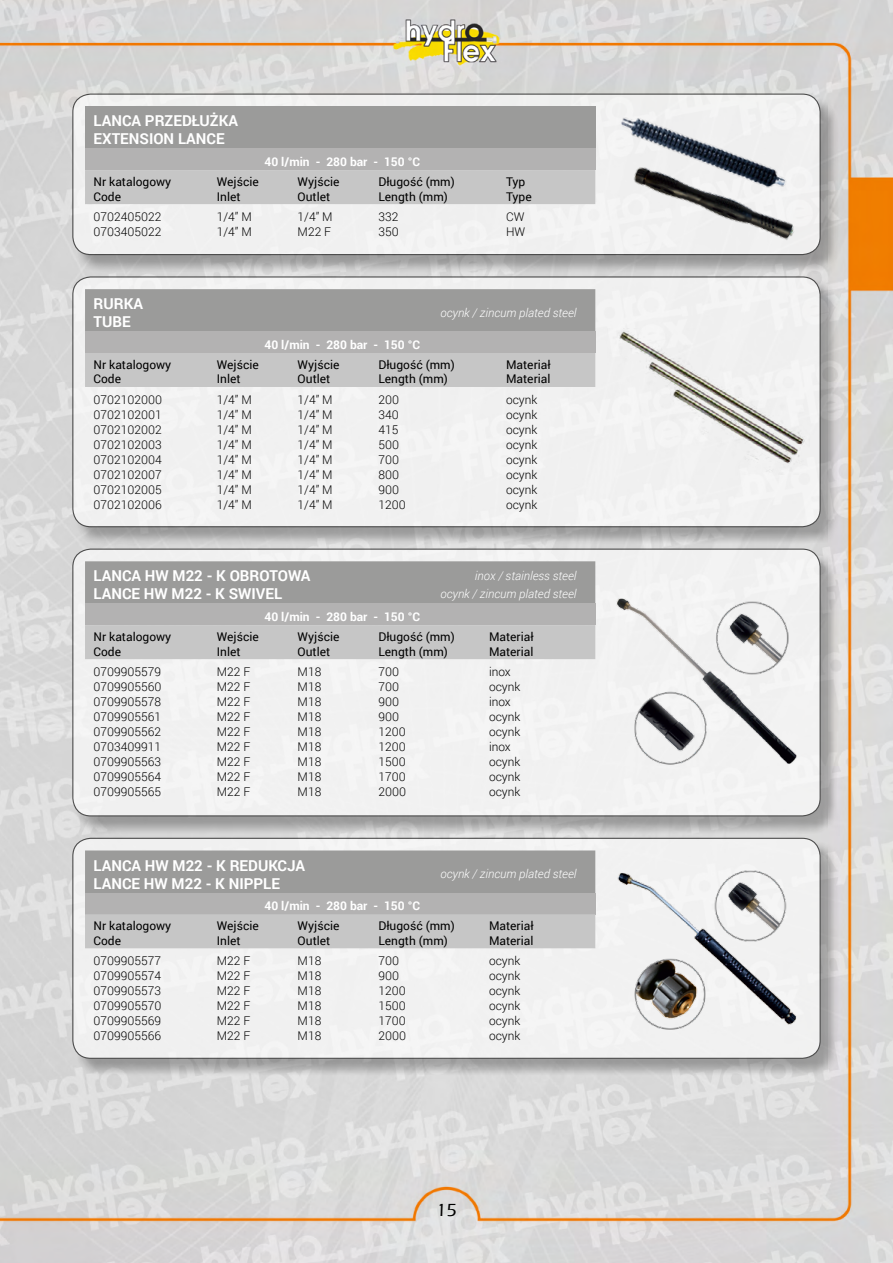
<style>
.page{position:relative;width:893px;height:1263px;background:#fff}
.page>*{position:absolute;margin:0;border:0;box-sizing:border-box;transform-origin:0 0}
.t1{font:500 18px "Eras ITC";color:#000}
.t2{font:700 15px/18px "Roboto";color:#fff}
.t3{font:300 12px/15px "Roboto";color:#000;text-align:justify}
.t4{font:12px/14.4px "Roboto";color:#000}
.t5{font:italic 300 12px/18px "Roboto";color:#fff;text-align:right}
.t6{font:700 12px "Roboto";color:#fff}
</style>
<div class="page">
<img style="left:0;top:0;width:893px;height:1263px">
<div style="left:74px;top:95px;width:766px;height:179px;background:#000;opacity:.45"></div>
<div style="left:73px;top:94px;width:747px;height:161px;background:#f0f0f0;border-radius:18px"></div>
<div style="left:72px;top:94px;width:749px;height:161px;border:1px solid #000;border-radius:18px"></div>
<div style="left:85px;top:106px;width:510px;height:43px;background:#9b9b9a"></div>
<div style="left:85px;top:149px;width:510px;height:21px;background:#b3b2b2"></div>
<div style="left:85px;top:170px;width:510px;height:34px;background:#c6c6c6"></div>
<img style="left:621px;top:118px;width:173px;height:122px">
<div style="left:74px;top:278px;width:766px;height:268px;background:#000;opacity:.45"></div>
<div style="left:73px;top:277px;width:747px;height:250px;background:#f1f1f1;border-radius:18px"></div>
<div style="left:72px;top:276px;width:749px;height:251px;border:1px solid #000;border-radius:18px"></div>
<div style="left:85px;top:289px;width:510px;height:43px;background:#9b9b9a"></div>
<div style="left:85px;top:332px;width:510px;height:21px;background:#b3b2b2"></div>
<div style="left:85px;top:353px;width:510px;height:34px;background:#c6c6c6"></div>
<img style="left:619px;top:331px;width:186px;height:133px">
<div style="left:74px;top:550px;width:766px;height:285px;background:#000;opacity:.45"></div>
<div style="left:73px;top:549px;width:747px;height:267px;background:#f1f1f1;border-radius:18px"></div>
<div style="left:85px;top:561px;width:510px;height:43px;background:#9b9b9a"></div>
<div style="left:85px;top:604px;width:510px;height:21px;background:#b3b2b2"></div>
<div style="left:85px;top:625px;width:510px;height:34px;background:#c6c6c6"></div>
<img style="left:617px;top:598px;width:180px;height:167px">
<div style="left:74px;top:839px;width:766px;height:239px;background:#000;opacity:.45"></div>
<div style="left:73px;top:838px;width:747px;height:220px;background:#f1f1f1;border-radius:18px"></div>
<div style="left:72px;top:838px;width:749px;height:221px;border:1px solid #000;border-radius:18px"></div>
<div style="left:85px;top:850px;width:510px;height:43px;background:#9b9b9a"></div>
<div style="left:85px;top:893px;width:510px;height:21px;background:#b3b2b2"></div>
<div style="left:85px;top:914px;width:510px;height:34px;background:#c6c6c6"></div>
<img style="left:617px;top:870px;width:180px;height:160px">
<p class="t2" style="left:94px;top:111px;width:146px">LANCA PRZEDŁUŻKA<br>EXTENSION LANCE</p>
<p class="t6" style="left:265px;top:153px;width:157px">40 l/min - 280 bar - 150 °C</p>
<p class="t4" style="left:94px;top:174px;width:79px">Nr katalogowy<br>Code</p>
<p class="t4" style="left:217px;top:174px;width:43px">Wejście<br>Inlet</p>
<p class="t4" style="left:298px;top:174px;width:43px">Wyjście<br>Outlet</p>
<p class="t4" style="left:378px;top:174px;width:78px">Długość (mm)<br>Length (mm)</p>
<p class="t4" style="left:506px;top:174px;width:27px">Typ<br>Type</p>
<p class="t3" style="left:94px;top:209px;width:69px">0702405022<br>0703405022</p>
<p class="t3" style="left:217px;top:209px;width:36px">1/4” M<br>1/4” M</p>
<p class="t3" style="left:298px;top:209px;width:36px">1/4” M<br>M22 F</p>
<p class="t3" style="left:378px;top:209px;width:22px">332<br>350</p>
<p class="t3" style="left:506px;top:209px;width:21px">CW<br>HW</p>
<p class="t2" style="left:94px;top:294px;width:51px">RURKA<br>TUBE</p>
<p class="t5" style="left:440px;top:303px;width:138px">ocynk / zincum plated steel</p>
<p class="t6" style="left:265px;top:336px;width:157px">40 l/min - 280 bar - 150 °C</p>
<p class="t4" style="left:94px;top:357px;width:79px">Nr katalogowy<br>Code</p>
<p class="t4" style="left:217px;top:357px;width:43px">Wejście<br>Inlet</p>
<p class="t4" style="left:298px;top:357px;width:43px">Wyjście<br>Outlet</p>
<p class="t4" style="left:378px;top:357px;width:78px">Długość (mm)<br>Length (mm)</p>
<p class="t4" style="left:506px;top:357px;width:46px">Materiał<br>Material</p>
<p class="t3" style="left:94px;top:392px;width:70px">0702102000<br>0702102001<br>0702102002<br>0702102003<br>0702102004<br>0702102007<br>0702102005<br>0702102006</p>
<p class="t3" style="left:217px;top:392px;width:36px">1/4” M 1/4” M 1/4” M 1/4” M 1/4” M 1/4” M 1/4” M 1/4” M</p>
<p class="t3" style="left:298px;top:392px;width:36px">1/4” M 1/4” M 1/4” M 1/4” M 1/4” M 1/4” M 1/4” M 1/4” M</p>
<p class="t3" style="left:378px;top:392px;width:29px;text-align:left">200<br>340<br>415<br>500<br>700<br>800<br>900<br>1200</p>
<p class="t3" style="left:506px;top:392px;width:33px">ocynk ocynk ocynk ocynk ocynk ocynk ocynk ocynk</p>
<p class="t2" style="left:94px;top:566px;width:218px">LANCA HW M22 - K OBROTOWA<br>LANCE HW M22 - K SWIVEL</p>
<p class="t5" style="left:440px;top:566px;width:138px">inox / stainless steel<br>ocynk / zincum plated steel</p>
<p class="t6" style="left:265px;top:608px;width:157px">40 l/min - 280 bar - 150 °C</p>
<p class="t4" style="left:94px;top:629px;width:79px">Nr katalogowy<br>Code</p>
<p class="t4" style="left:217px;top:629px;width:43px">Wejście<br>Inlet</p>
<p class="t4" style="left:298px;top:629px;width:43px">Wyjście<br>Outlet</p>
<p class="t4" style="left:378px;top:629px;width:78px">Długość (mm)<br>Length (mm)</p>
<p class="t4" style="left:489px;top:629px;width:46px">Materiał<br>Material</p>
<p class="t3" style="left:94px;top:664px;width:69px">0709905579<br>0709905560<br>0709905578<br>0709905561<br>0709905562<br>0703409911<br>0709905563<br>0709905564<br>0709905565</p>
<p class="t3" style="left:217px;top:664px;width:35px">M22 F M22 F M22 F M22 F M22 F M22 F M22 F M22 F M22 F</p>
<p class="t3" style="left:298px;top:664px;width:25px">M18<br>M18<br>M18<br>M18<br>M18<br>M18<br>M18<br>M18<br>M18</p>
<p class="t3" style="left:378px;top:664px;width:29px;text-align:left">700<br>700<br>900<br>900<br>1200<br>1200<br>1500<br>1700<br>2000</p>
<p class="t3" style="left:489px;top:664px;width:33px;text-align:left">inox ocynk inox ocynk ocynk inox ocynk ocynk ocynk</p>
<p class="t2" style="left:94px;top:856px;width:213px">LANCA HW M22 - K REDUKCJA<br>LANCE HW M22 - K NIPPLE</p>
<p class="t5" style="left:440px;top:864px;width:138px">ocynk / zincum plated steel</p>
<p class="t6" style="left:265px;top:897px;width:157px">40 l/min - 280 bar - 150 °C</p>
<p class="t4" style="left:94px;top:918px;width:79px">Nr katalogowy<br>Code</p>
<p class="t4" style="left:217px;top:918px;width:43px">Wejście<br>Inlet</p>
<p class="t4" style="left:298px;top:918px;width:43px">Wyjście<br>Outlet</p>
<p class="t4" style="left:378px;top:918px;width:78px">Długość (mm)<br>Length (mm)</p>
<p class="t4" style="left:489px;top:918px;width:46px">Materiał<br>Material</p>
<p class="t3" style="left:94px;top:953px;width:69px">0709905577<br>0709905574<br>0709905573<br>0709905570<br>0709905569<br>0709905566</p>
<p class="t3" style="left:217px;top:953px;width:35px">M22 F M22 F M22 F M22 F M22 F M22 F</p>
<p class="t3" style="left:298px;top:953px;width:25px">M18<br>M18<br>M18<br>M18<br>M18<br>M18</p>
<p class="t3" style="left:378px;top:953px;width:29px;text-align:left">700<br>900<br>1200<br>1500<br>1700<br>2000</p>
<p class="t3" style="left:489px;top:953px;width:33px">ocynk ocynk ocynk ocynk ocynk ocynk</p>
<h1 class="t1" style="left:436px;top:1200px;width:22px">15</h1>
</div>
